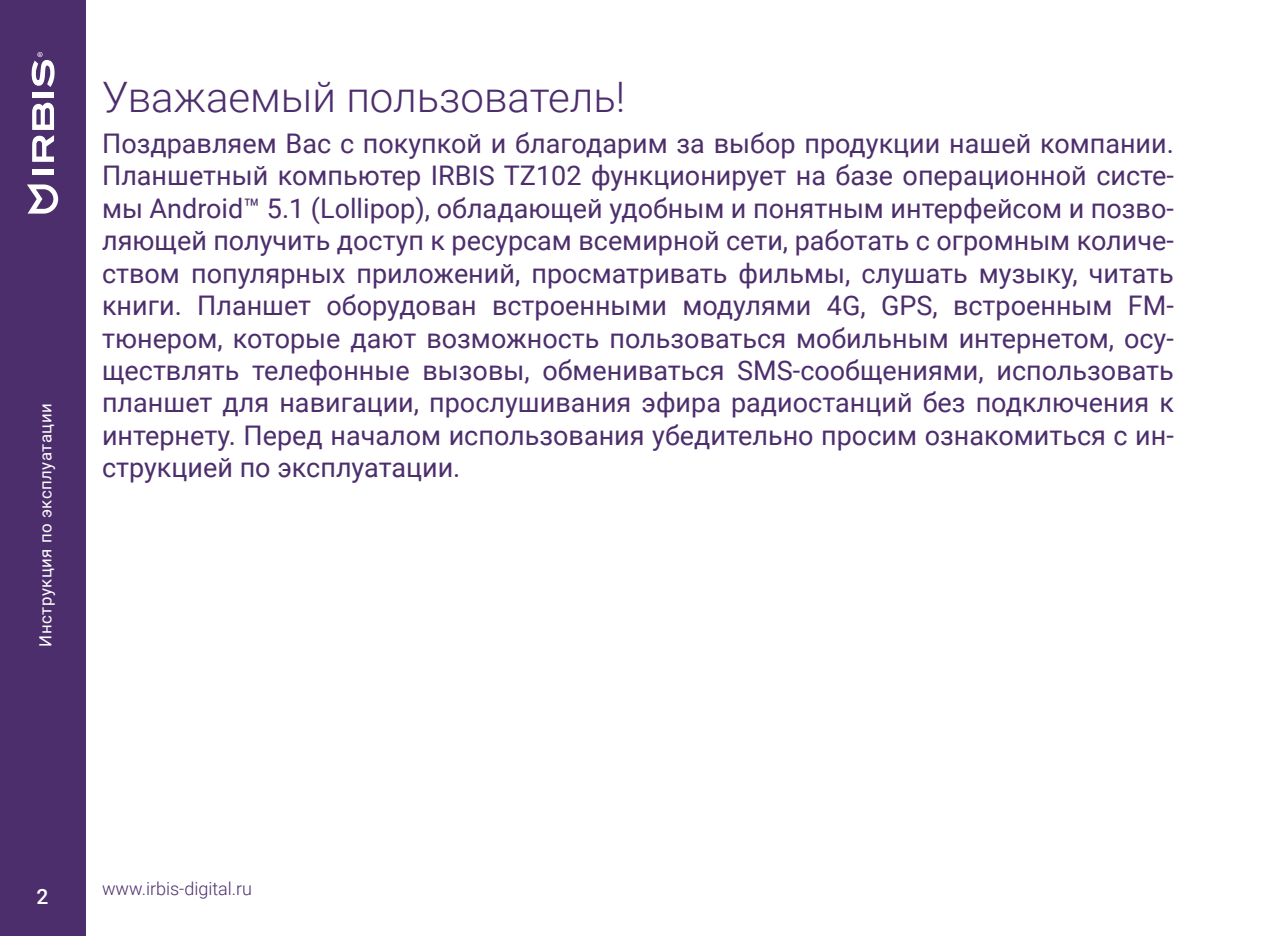
<style>
.page{position:relative;width:1276px;height:936px;background:#fff}
.page>*{position:absolute;margin:0;border:0;box-sizing:border-box;transform-origin:0 0}
.t1{font:300 42px "Roboto";color:#4d2e6d}
.t2{font:27px/32.4px "Roboto";color:#4d2e6d;text-align:justify}
.t3{font:500 21px "Roboto";color:#fff}
.t4{font:300 18px "Roboto";color:#4d2e6d}
.t5{font:16.8px "Roboto";letter-spacing:.03em;color:#fff}
</style>
<div class="page">
<div style="left:0;top:0;width:85px;height:935px;background:#4d2e6d"></div>
<svg style="left:27px;top:184px;width:31px;height:29px"></svg>
<svg style="left:32px;top:102px;width:22px;height:60px"></svg>
<div style="left:32px;top:169px;width:22px;height:5px;background:#fff"></div>
<div style="left:32px;top:92px;width:22px;height:5px;background:#fff"></div>
<svg style="left:31px;top:52px;width:24px;height:35px"></svg>
<p class="t5" style="left:34px;top:646px;width:245px;rotate:-90deg">Инструкция по эксплуатации</p>
<h1 class="t1" style="left:102px;top:68px;width:525px">Уважаемый пользователь!</h1>
<p class="t2" style="left:102px;top:126px;width:1073px">Поздравляем Вас с покупкой и благодарим за выбор продукции нашей компании.<br>Планшетный компьютер IRBIS TZ102 функционирует на базе операционной систе&shy;мы Android™ 5.1 (Lollipop), обладающей удобным и понятным интерфейсом и позво&shy;ляющей получить доступ к ресурсам всемирной сети, работать с огромным количе&shy;ством популярных приложений, просматривать фильмы, слушать музыку, читать книги. Планшет оборудован встроенными модулями 4G, GPS, встроенным FM&shy;тюнером, которые дают возможность пользоваться мобильным интернетом, осу&shy;ществлять телефонные вызовы, обмениваться SMS-сообщениями, использовать планшет для навигации, прослушивания эфира радиостанций без подключения к интернету. Перед началом использования убедительно просим ознакомиться с ин&shy;струкцией по эксплуатации.</p>
<p class="t3" style="left:37px;top:882px;width:13px">2</p>
<p class="t4" style="left:102px;top:876px;width:152px">www.irbis-digital.ru</p>
</div>
